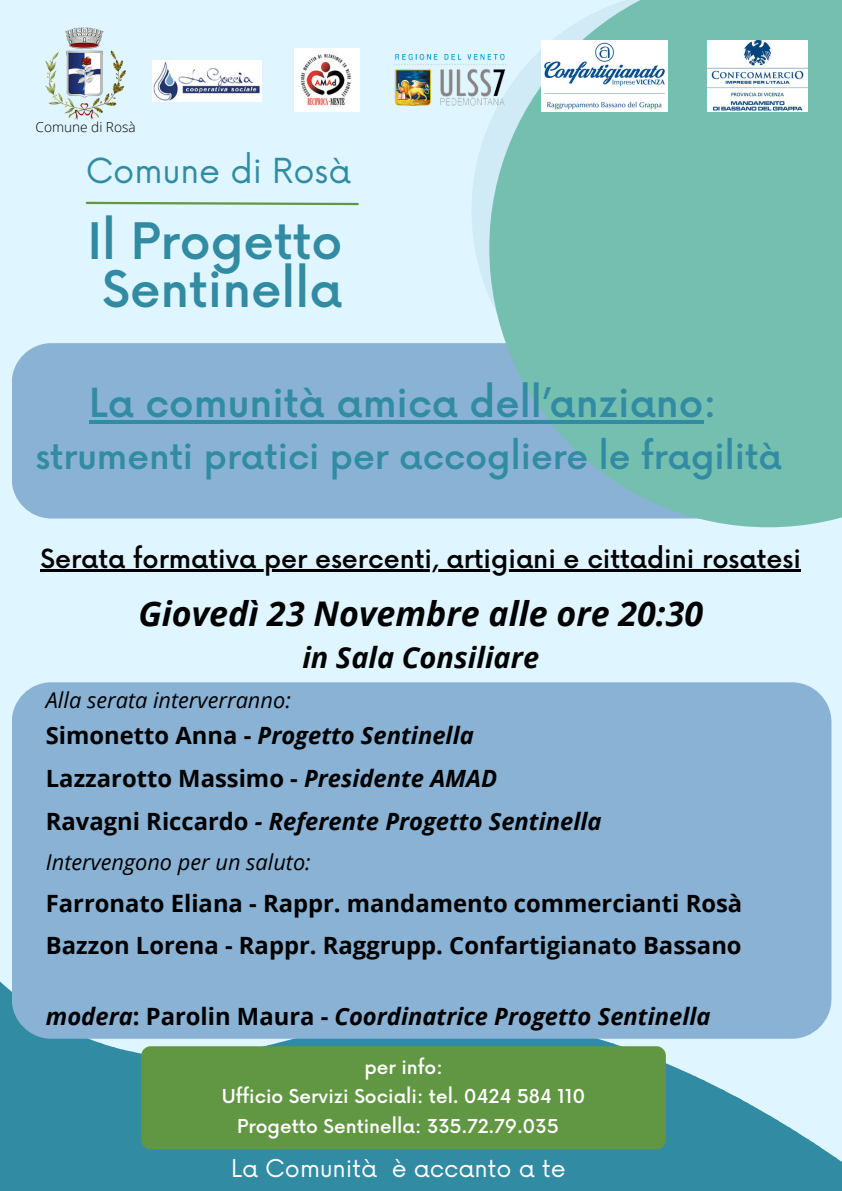
<style>
.page{position:relative;width:842px;height:1191px;background:#fff}
.page>*{position:absolute;margin:0;border:0;box-sizing:border-box;transform-origin:0 0}
.t1{font:500 49px "Now";color:#318ba2}
.t2{font:500 39px "Now";color:#318ba2}
.t3{font:500 35px "Now";color:#318ba2}
.t4{font:italic 700 34px "Open Sans";color:#000}
.t5{font:33.6px "Now";color:#318ba2}
.t6{font:italic 700 29px "Open Sans";color:#000}
.t7{font:500 25.7px "Now";color:#000}
.t8{font:23.9px "Now";color:#fff}
.t9{font:700 23.8px "Open Sans";color:#000}
.t10{font:italic 700 23.8px "Open Sans";color:#000}
.t11{font:italic 21.8px "Open Sans";color:#000}
.t12{font:500 18.7px "Now";color:#fff}
.t13{font:300 13.7px "Open Sans";color:#000}
.s1{font-style:normal}
.s2{font-style:italic}
.s3{color:#318ba2}
</style>
<div class="page">
<div style="left:0;top:0;width:842px;height:1190px;background:#dff5ff"></div>
<div style="left:12px;top:343px;width:819px;height:175px;background:#89b2d4;border-radius:40px"></div>
<svg style="left:472px;top:126px;width:17px;height:298px"></svg>
<svg style="left:489px;top:0;width:353px;height:527px;fill:#74bfaf"></svg>
<svg style="left:0;top:872px;width:842px;height:318px;fill:#318ba2"></svg>
<div style="left:141px;top:1046px;width:525px;height:103px;background:#619643;border-radius:9px"></div>
<img style="left:152px;top:60px;width:110px;height:42px">
<svg style="left:85px;top:201px;width:274px;height:5px"></svg>
<div style="left:12px;top:682px;width:819px;height:356px;background:#89b2d4;border-radius:40px"></div>
<img style="left:393px;top:54px;width:114px;height:52px">
<img style="left:294px;top:49px;width:65px;height:62px">
<img style="left:46px;top:27px;width:79px;height:92px">
<img style="left:542px;top:41px;width:125px;height:70px">
<img style="left:707px;top:41px;width:100px;height:70px">
<svg style="left:89px;top:419px;width:614px;height:4px;fill:#318ba2"></svg>
<hr style="left:40px;top:569px;width:524px;height:2px;background:#000">
<hr style="left:564px;top:569px;width:237px;height:2px;background:#000">
<p class="t13" style="left:36px;top:117px;width:102px">Comune di Rosà</p>
<p class="t5" style="left:86px;top:152px;width:267px">Comune di Rosà</p>
<p class="t1" style="left:87px;top:214px;width:256px">Il Progetto</p>
<p class="t1" style="left:102px;top:263px;width:242px">Sentinella</p>
<p class="t2" style="left:89px;top:382px;width:629px">La comunità amica dell’anziano:</p>
<p class="t3" style="left:35px;top:437px;width:748px">strumenti pratici per accogliere le fragilità</p>
<p class="t7" style="left:40px;top:544px;width:762px">Serata formativa per esercenti, artigiani e cittadini rosatesi</p>
<p class="t4" style="left:138px;top:589px;width:566px">Giovedì 23 Novembre alle ore 20:30</p>
<p class="t6" style="left:302px;top:637px;width:238px">in Sala Consiliare</p>
<p class="t11" style="left:46px;top:684px;width:246px">Alla serata interverranno:</p>
<p class="t10" style="left:46px;top:719px;width:429px"><span class="s1">Simonetto Anna -</span> Progetto Sentinella</p>
<p class="t9" style="left:46px;top:761px;width:453px">Lazzarotto Massimo - <span class="s2">Presidente AMAD</span></p>
<p class="t10" style="left:46px;top:804px;width:557px"><span class="s1">Ravagni Riccardo</span> - Referente Progetto Sentinella</p>
<p class="t11" style="left:46px;top:847px;width:266px">Intervengono per un saluto:</p>
<p class="t9" style="left:46px;top:886px;width:698px">Farronato Eliana - Rappr. mandamento commercianti Rosà</p>
<p class="t9" style="left:46px;top:928px;width:697px">Bazzon Lorena - Rappr. Raggrupp. Confartigianato Bassano</p>
<p class="t10" style="left:46px;top:999px;width:666px">modera<span class="s1">: Parolin Maura -</span> Coordinatrice Progetto Sentinella</p>
<p class="t12" style="left:364px;top:1056px;width:80px">per info:</p>
<p class="t12" style="left:222px;top:1086px;width:365px">Ufficio Servizi Sociali: tel. 0424 584 110</p>
<p class="t12" style="left:237px;top:1115px;width:323px">Progetto Sentinella: 335.72.79.035</p>
<p class="t8" style="left:197px;top:1155px;width:370px"><span class="s3">La</span> La Comunità è accanto a te</p>
</div>
